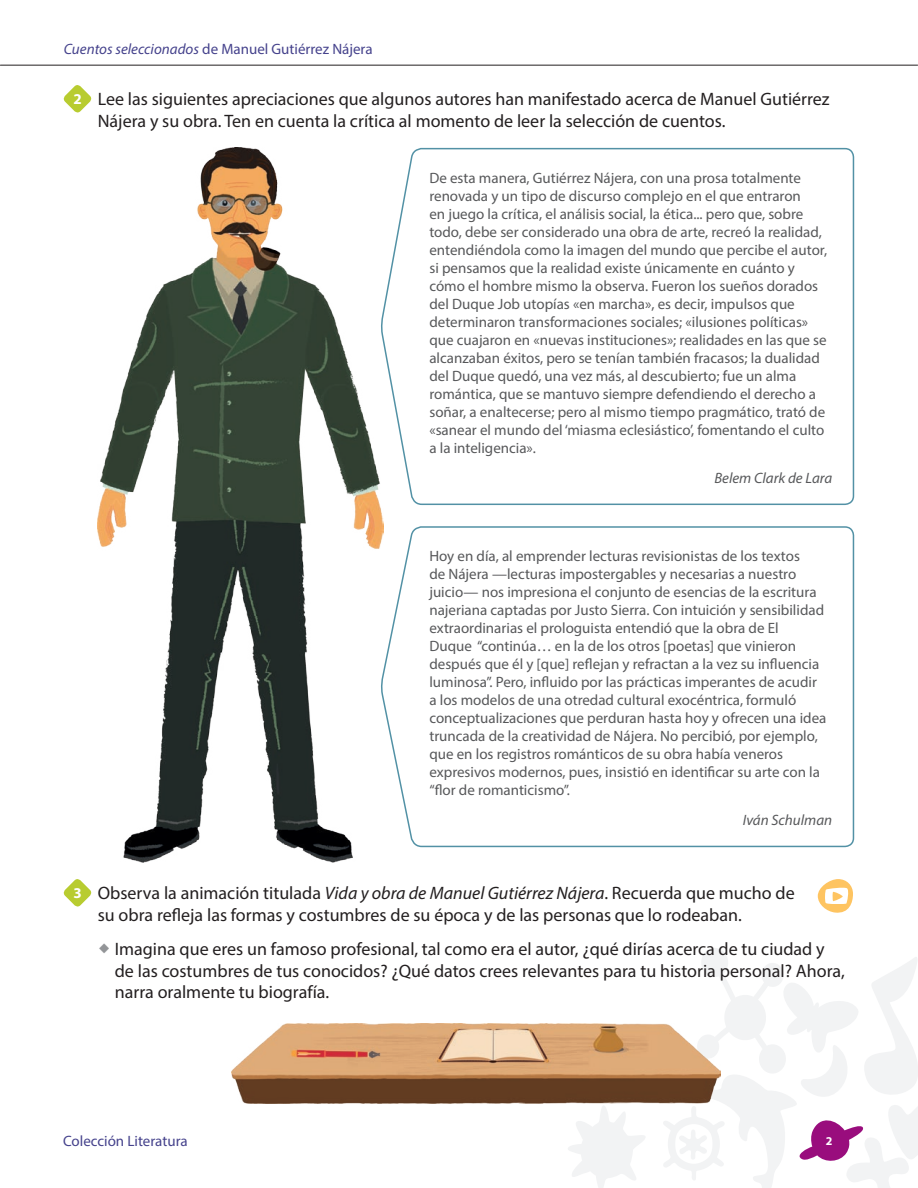
<style>
.page{position:relative;width:918px;height:1188px;background:#fff}
.page>*{position:absolute;margin:0;border:0;box-sizing:border-box;transform-origin:0 0}
.t1{font:18px/21.6px "Myriad Pro";color:#231f20}
.t2{font:15px/18px "Myriad Pro";color:#57585a}
.t3{font:15px "Myriad Pro";color:#45428c}
.t4{font:italic 15px "Myriad Pro";color:#57585a}
.t5{font:700 12px "Myriad Pro";color:#fff}
.s1{font-style:italic}
.s2{font-weight:700;font-size:15px;color:#fff}
</style>
<div class="page">
<hr style="left:0;top:65px;width:918px;height:1px;background:#231f20">
<svg style="left:383px;top:147px;width:472px;height:359px"></svg>
<svg style="left:383px;top:525px;width:472px;height:323px"></svg>
<svg style="left:63px;top:85px;width:29px;height:28px"></svg>
<svg style="left:63px;top:879px;width:29px;height:28px"></svg>
<svg style="left:818px;top:879px;width:35px;height:34px"></svg>
<svg style="left:568px;top:948px;width:350px;height:240px"></svg>
<img style="left:98px;top:148px;width:285px;height:715px">
<img style="left:231px;top:1023px;width:490px;height:81px">
<p class="t3" style="left:64px;top:40px;width:310px"><span class="s1">Cuentos seleccionados</span> de Manuel Gutiérrez Nájera</p>
<p class="t1" style="left:98px;top:88px;width:733px;text-indent:-24px"><span class="s2">2</span> Lee las siguientes apreciaciones que algunos autores han manifestado acerca de Manuel Gutiérrez<br>Nájera y su obra. Ten en cuenta la crítica al momento de leer la selección de cuentos.</p>
<p class="t2" style="left:429px;top:168px;width:399px">De esta manera, Gutiérrez Nájera, con una prosa totalmente renovada y un tipo de discurso complejo en el que entraron<br>en juego la crítica, el análisis social, la ética... pero que, sobre todo, debe ser considerado una obra de arte, recreó la realidad, entendiéndola como la imagen del mundo que percibe el autor, si pensamos que la realidad existe únicamente en cuánto y cómo el hombre mismo la observa. Fueron los sueños dorados del Duque Job utopías «en marcha», es decir, impulsos que determinaron transformaciones sociales; «ilusiones políticas» que cuajaron en «nuevas instituciones»; realidades en las que se alcanzaban éxitos, pero se tenían también fracasos; la dualidad del Duque quedó, una vez más, al descubierto; fue un alma romántica, que se mantuvo siempre defendiendo el derecho a soñar, a enaltecerse; pero al mismo tiempo pragmático, trató de «sanear el mundo del ‘miasma eclesiástico’, fomentando el culto a la inteligencia».</p>
<p class="t4" style="left:714px;top:469px;width:119px">Belem Clark de Lara</p>
<p class="t2" style="left:429px;top:546px;width:399px">Hoy en día, al emprender lecturas revisionistas de los textos<br>de Nájera —lecturas impostergables y necesarias a nuestro juicio— nos impresiona el conjunto de esencias de la escritura najeriana captadas por Justo Sierra. Con intuición y sensibilidad extraordinarias el prologuista entendió que la obra de El<br>Duque “continúa… en la de los otros [poetas] que vinieron después que él y [que] reflejan y refractan a la vez su influencia luminosa”. Pero, influido por las prácticas imperantes de acudir a los modelos de una otredad cultural exocéntrica, formuló conceptualizaciones que perduran hasta hoy y ofrecen una idea truncada de la creatividad de Nájera. No percibió, por ejemplo, que en los registros románticos de su obra había veneros expresivos modernos, pues, insistió en identificar su arte con la “flor de romanticismo”.</p>
<p class="t4" style="left:743px;top:811px;width:91px">Iván Schulman</p>
<p class="t1" style="left:98px;top:882px;width:699px;text-indent:-24px"><span class="s2">3</span> Observa la animación titulada <span class="s1">Vida y obra de Manuel Gutiérrez Nájera</span>. Recuerda que mucho de su obra refleja las formas y costumbres de su época y de las personas que lo rodeaban.</p>
<p class="t1" style="left:115px;top:938px;width:732px">Imagina que eres un famoso profesional, tal como era el autor, ¿qué dirías acerca de tu ciudad y de las costumbres de tus conocidos? ¿Qué datos crees relevantes para tu historia personal? Ahora, narra oralmente tu biografía.</p>
<p class="t3" style="left:63px;top:1132px;width:126px">Colección Literatura</p>
<p class="t5" style="left:826px;top:1133px;width:8px">2</p>
</div>
